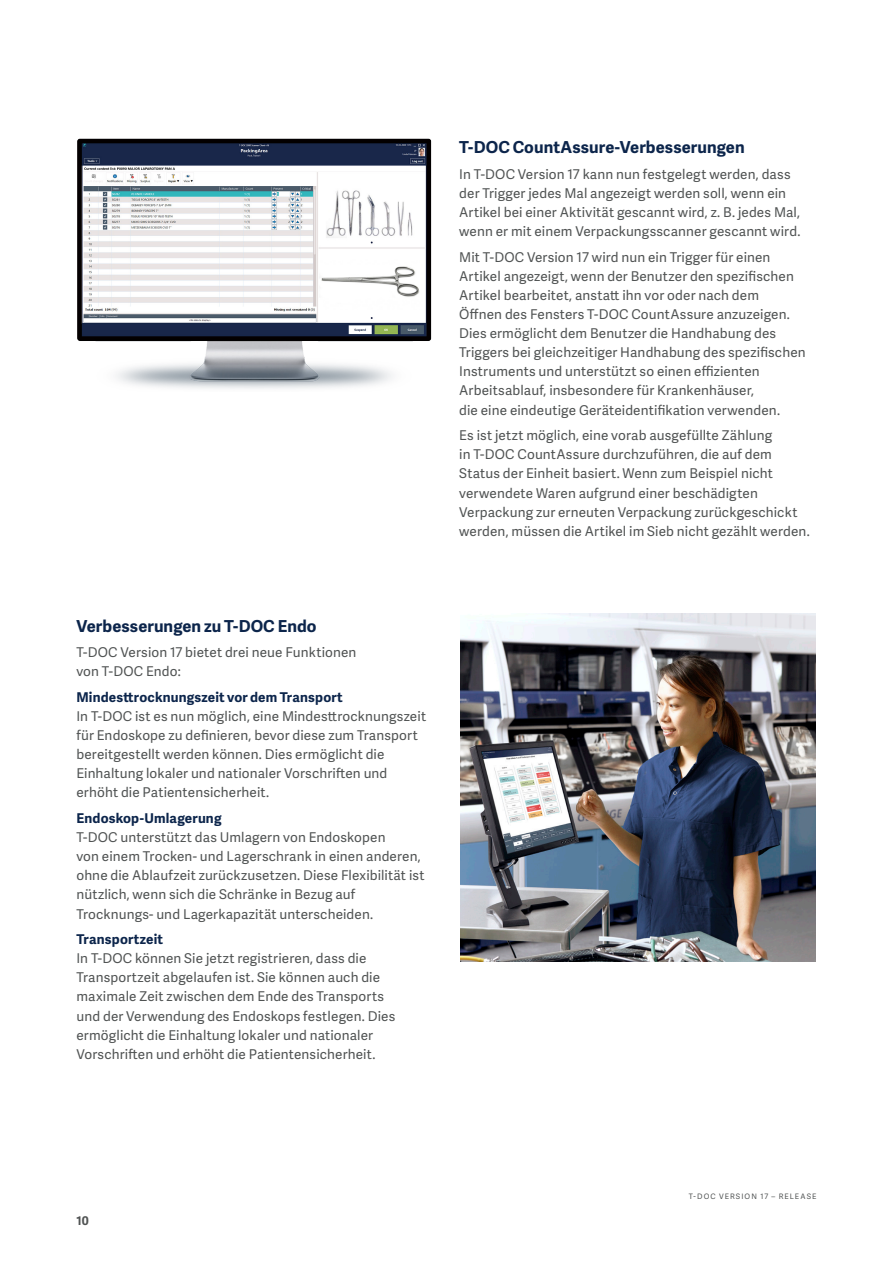
<style>
.page{position:relative;width:893px;height:1263px;background:#fff}
.page>*{position:absolute;margin:0;border:0;box-sizing:border-box;transform-origin:0 0}
.A4_USL_Body_copy_Ade{font:700 16.5px "Adelle Sans";letter-spacing:.005em;color:#0c254b}
.A4_USL_Body_copy_Ade-2{font:13.5px/19.2px "Adelle Sans";letter-spacing:.01em;color:#505353}
.t1{font:700 12px "Adelle Sans";color:#505353}
.t2{font:7.5px "Adelle Sans";letter-spacing:.145em;color:#505353}
.s1{font-weight:700;color:#0c254b}
</style>
<div class="page">
<img style="left:461px;top:614px;width:355px;height:348px">
<img style="left:77px;top:138px;width:355px;height:251px">
<p class="A4_USL_Body_copy_Ade" style="left:76px;top:613px;width:242px">Verbesserungen zu T-DOC Endo</p>
<p class="A4_USL_Body_copy_Ade-2" style="left:76px;top:642px;width:282px">T-DOC Version 17 bietet drei neue Funktionen von T-DOC Endo:</p>
<p class="A4_USL_Body_copy_Ade-2" style="left:76px;top:687px;width:351px"><span class="s1">Mindesttrocknungszeit vor dem Transport<br></span>I n T-DOC ist es nun möglich, eine Mindesttrocknungszeit für Endoskope zu definieren, bevor diese zum Transport bereitgestellt werden können. Dies ermöglicht die Einhaltung lokaler und nationaler Vorschriften und erhöht die Patientensicherheit.</p>
<p class="A4_USL_Body_copy_Ade-2" style="left:76px;top:808px;width:349px"><span class="s1">Endoskop-Umlagerung<br></span>T-DOC unterstützt das Umlagern von Endoskopen<br>von einem Trocken- und Lagerschrank in einen anderen, ohne die Ablaufzeit zurückzusetzen. Diese Flexibilität ist nützlich, wenn sich die Schränke in Bezug auf Trocknungs- und Lagerkapazität unterscheiden.</p>
<p class="A4_USL_Body_copy_Ade-2" style="left:76px;top:929px;width:320px"><span class="s1">Transportzeit<br></span>I n T-DOC können Sie jetzt registrieren, dass die Transportzeit abgelaufen ist. Sie können auch die maximale Zeit zwischen dem Ende des Transports und der Verwendung des Endoskops festlegen. Dies ermöglicht die Einhaltung lokaler und nationaler Vorschriften und erhöht die Patientensicherheit.</p>
<p class="A4_USL_Body_copy_Ade" style="left:459px;top:135px;width:287px">T-DOC CountAssure-Verbesserungen</p>
<p class="A4_USL_Body_copy_Ade-2" style="left:459px;top:164px;width:343px">I n T-DOC Version 17 kann nun festgelegt werden, dass der Trigger jedes Mal angezeigt werden soll, wenn ein Artikel bei einer Aktivität gescannt wird, z. B. jedes Mal, wenn er mit einem Verpackungsscanner gescannt wird.</p>
<p class="A4_USL_Body_copy_Ade-2" style="left:459px;top:247px;width:348px">Mit T-DOC Version 17 wird nun ein Trigger für einen Artikel angezeigt, wenn der Benutzer den spezifischen Artikel bearbeitet, anstatt ihn vor oder nach dem<br>Öffnen des Fensters T-DOC CountAssure anzuzeigen.<br>Dies ermöglicht dem Benutzer die Handhabung des Triggers bei gleichzeitiger Handhabung des spezifischen I nstruments und unterstützt so einen effizienten Arbeitsablauf, insbesondere für Krankenhäuser,<br>die eine eindeutige Geräteidentifikation verwenden.</p>
<p class="A4_USL_Body_copy_Ade-2" style="left:459px;top:425px;width:352px">Es ist jetzt möglich, eine vorab ausgefüllte Zählung<br>in T-DOC CountAssure durchzuführen, die auf dem Status der Einheit basiert. Wenn zum Beispiel nicht verwendete Waren aufgrund einer beschädigten Verpackung zur erneuten Verpackung zurückgeschickt werden, müssen die Artikel im Sieb nicht gezählt werden.</p>
<p class="t1" style="left:77px;top:1211px;width:14px">10</p>
<p class="t2" style="left:689px;top:1191px;width:129px">T-DOC VERSION 17 – RELEASE</p>
</div>
